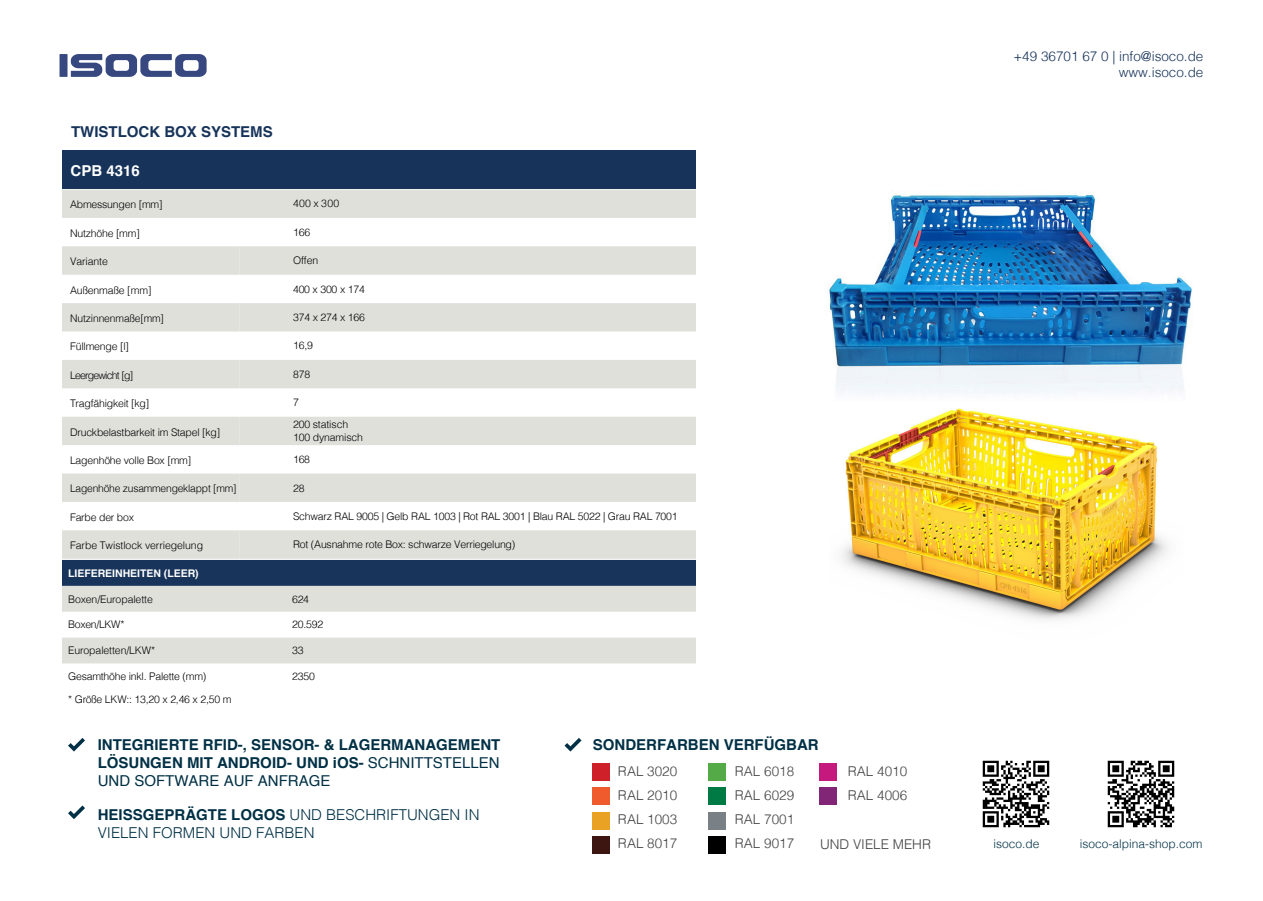
<style>
.page{position:relative;width:1263px;height:901px;background:#fff}
.page>*{position:absolute;margin:0;border:0;box-sizing:border-box;transform-origin:0 0}
.t1{font:700 15px "Helvetica";color:#003045}
.t2{font:15px/18px "Helvetica";color:#003045}
.t3{font:300 15px/18px "Helvetica";color:#003045}
.t4{font:700 15px "Helvetica";color:#17335a}
.t5{font:700 15px "Helvetica";color:#fff}
.t6{font:300 13.5px/24px "Helvetica";color:#434243;text-align:justify}
.t7{font:300 13.5px/16.2px "Helvetica";color:#17335a;text-align:right}
.t8{font:300 12px "Helvetica";color:#003045}
.t9{font:300 10.5px/21.6px "Helvetica";letter-spacing:-.02em;color:#000}
.t10{font:700 10.5px "Helvetica";letter-spacing:-.005em;color:#fff}
.t11{font:300 10.5px "Helvetica";letter-spacing:-.075em;color:#000}
.s1{font-weight:700}
</style>
<div class="page">
<div style="left:61px;top:151px;width:637px;height:38px;background:#17335a"></div>
<div style="left:60px;top:54px;width:8px;height:23px;background:#374780"></div>
<svg style="left:71px;top:54px;width:136px;height:23px"></svg>
<svg style="left:62px;top:189px;width:634px;height:369px;fill:#e0e0db"></svg>
<svg style="left:240px;top:246px;width:456px;height:312px;fill:#e0e0db"></svg>
<img style="left:829px;top:193px;width:364px;height:201px">
<img style="left:841px;top:408px;width:327px;height:212px">
<div style="left:62px;top:560px;width:634px;height:25px;background:#18345a"></div>
<svg style="left:62px;top:585px;width:634px;height:78px;fill:#e0e0db"></svg>
<svg style="left:68px;top:805px;width:17px;height:14px"></svg>
<svg style="left:68px;top:738px;width:17px;height:13px"></svg>
<svg style="left:564px;top:738px;width:17px;height:13px"></svg>
<div style="left:593px;top:763px;width:17px;height:17px;background:#ce2029"></div>
<div style="left:593px;top:787px;width:17px;height:17px;background:#ef5b2c"></div>
<div style="left:593px;top:812px;width:17px;height:17px;background:#eaa224"></div>
<div style="left:708px;top:763px;width:17px;height:17px;background:#54aa47"></div>
<div style="left:708px;top:787px;width:17px;height:17px;background:#007a45"></div>
<div style="left:708px;top:812px;width:17px;height:17px;background:#798086"></div>
<div style="left:819px;top:763px;width:17px;height:17px;background:#c6197d"></div>
<div style="left:819px;top:787px;width:17px;height:17px;background:#812677"></div>
<div style="left:708px;top:836px;width:17px;height:17px;background:#000"></div>
<div style="left:593px;top:836px;width:17px;height:17px;background:#3d1612"></div>
<img style="left:1107px;top:760px;width:68px;height:68px">
<img style="left:982px;top:760px;width:68px;height:68px">
<h1 class="t4" style="left:71px;top:119px;width:203px">TWISTLOCK BOX SYSTEMS</h1>
<h1 class="t5" style="left:71px;top:158px;width:71px">CPB 4316</h1>
<p class="t9" style="left:70px;top:193px;width:94px">Abmessungen [mm]</p>
<p class="t9" style="left:70px;top:221px;width:71px">Nutzhöhe [mm]</p>
<p class="t9" style="left:70px;top:250px;width:39px">Variante</p>
<p class="t9" style="left:70px;top:278px;width:83px">Außenmaße [mm]</p>
<p class="t9" style="left:70px;top:306px;width:96px">Nutzinnenmaße[mm]</p>
<p class="t9" style="left:70px;top:335px;width:61px">Füllmenge [l]</p>
<p class="t11" style="left:70px;top:366px;width:65px">Leergewicht [g]</p>
<p class="t9" style="left:70px;top:392px;width:81px">Tragfähigkeit [kg]</p>
<p class="t9" style="left:70px;top:420px;width:152px">Druckbelastbarkeit im Stapel [kg]</p>
<p class="t9" style="left:70px;top:448px;width:123px">Lagenhöhe volle Box [mm]</p>
<p class="t9" style="left:70px;top:477px;width:168px">Lagenhöhe zusammengeklappt [mm]</p>
<p class="t9" style="left:70px;top:505px;width:65px">Farbe der box</p>
<p class="t9" style="left:70px;top:534px;width:135px">Farbe Twistlock verriegelung</p>
<p class="t10" style="left:68px;top:564px;width:132px">LIEFEREINHEITEN (LEER)</p>
<p class="t9" style="left:68px;top:587px;width:86px">Boxen/Europalette</p>
<p class="t9" style="left:68px;top:613px;width:58px">Boxen/LKW*</p>
<p class="t9" style="left:68px;top:639px;width:89px">Europaletten/LKW*</p>
<p class="t9" style="left:68px;top:664px;width:165px;line-height:22.5px">Gesamthöhe inkl. Palette (mm)<br>* Größe LKW:: 13,20 x 2,46 x 2,50 m</p>
<p class="t9" style="left:293px;top:192px;width:48px">400 x 300</p>
<p class="t9" style="left:293px;top:220px;width:19px">166</p>
<p class="t9" style="left:293px;top:249px;width:27px">Offen</p>
<p class="t9" style="left:293px;top:278px;width:73px">400 x 300 x 174</p>
<p class="t9" style="left:293px;top:306px;width:73px">374 x 274 x 166</p>
<p class="t9" style="left:293px;top:334px;width:21px">16,9</p>
<p class="t9" style="left:293px;top:362px;width:19px">878</p>
<p class="t9" style="left:293px;top:391px;width:57px">7<br>200 statisch</p>
<p class="t9" style="left:293px;top:426px;width:72px">100 dynamisch<br>168</p>
<p class="t9" style="left:293px;top:476px;width:13px">28</p>
<p class="t9" style="left:293px;top:504px;width:386px">Schwarz RAL 9005 | Gelb RAL 1003 | Rot RAL 3001 | Blau RAL 5022 | Grau RAL 7001</p>
<p class="t9" style="left:293px;top:533px;width:224px">Rot (Ausnahme rote Box: schwarze Verriegelung)</p>
<p class="t9" style="left:292px;top:587px;width:18px">624</p>
<p class="t9" style="left:292px;top:613px;width:33px">20.592</p>
<p class="t9" style="left:292px;top:639px;width:13px">33</p>
<p class="t9" style="left:292px;top:664px;width:24px">2350</p>
<h1 class="t1" style="left:98px;top:732px;width:404px">INTEGRIERTE RFID-, SENSOR- &amp; LAGERMANAGEMENT</h1>
<h1 class="t1" style="left:593px;top:732px;width:227px">SONDERFARBEN VERFÜGBAR</h1>
<h1 class="t2" style="left:98px;top:753px;width:403px"><span class="s1">LÖSUNGEN MIT ANDROID- UND iOS-</span> SCHNITTSTELLEN<br>UND SOFTWARE AUF ANFRAGE</h1>
<h1 class="t3" style="left:98px;top:804px;width:383px"><span class="s1">HEISSGEPRÄGTE LOGOS</span> UND BESCHRIFTUNGEN IN<br>VIELEN FORMEN UND FARBEN</h1>
<p class="t6" style="left:618px;top:758px;width:61px">RAL 3020<br>RAL 2010<br>RAL 1003<br>RAL 8017</p>
<p class="t6" style="left:735px;top:758px;width:61px">RAL 6018<br>RAL 6029<br>RAL 7001<br>RAL 9017</p>
<p class="t6" style="left:848px;top:758px;width:61px">RAL 4010<br>RAL 4006</p>
<p class="t6" style="left:820px;top:830px;width:112px">UND VIELE MEHR</p>
<p class="t7" style="left:1013px;top:47px;width:192px">+49 36701 67 0 | info@isoco.de www.isoco.de</p>
<p class="t8" style="left:993px;top:833px;width:48px">isoco.de</p>
<p class="t8" style="left:1080px;top:833px;width:124px">isoco-alpina-shop.com</p>
</div>
